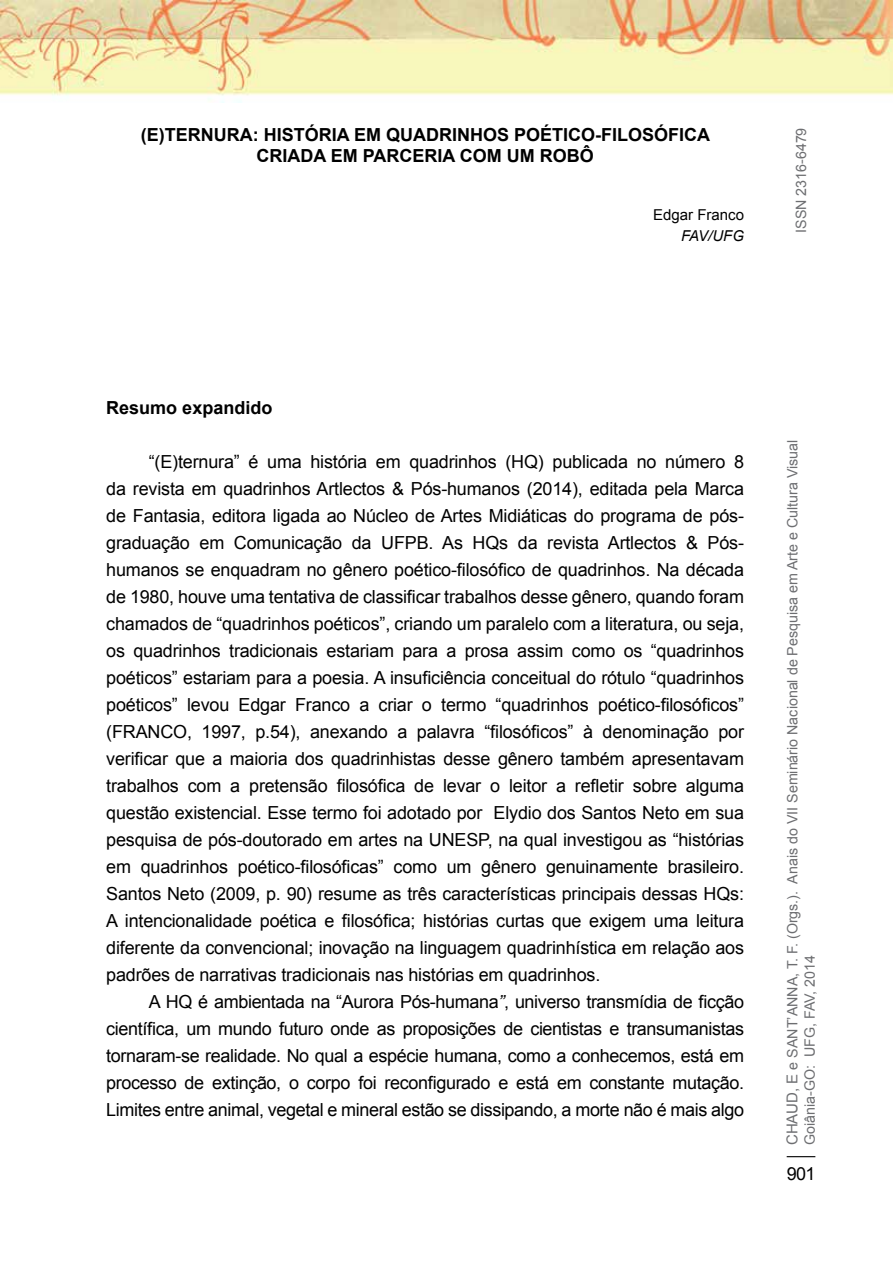
<style>
.page{position:relative;width:893px;height:1263px;background:#fff}
.page>*{position:absolute;margin:0;border:0;box-sizing:border-box;transform-origin:0 0}
.t1{font:18px/27px "Arial";letter-spacing:-.02em;color:#000;text-align:justify}
.t2{font:700 18px/21.6px "Arial";color:#000;text-align:center}
.t3{font:15px "Arial";color:#000}
.t4{font:italic 15px "Arial";letter-spacing:-.03em;color:#000}
.t5{font:14.25px/17.1px "Arial";color:#6d6e71}
.s1{font-style:italic}
.s2{font-size:15px}
</style>
<div class="page">
<svg style="left:787px;top:1156px;width:28px;height:1px"></svg>
<img style="left:0;top:0;width:893px;height:102px">
<p class="t2" style="left:141px;top:124px;width:571px">(E)TERNURA: HISTÓRIA EM QUADRINHOS POÉTICO-FILOSÓFICA<br>CRIADA EM PARCERIA COM UM ROBÔ</p>
<p class="t3" style="left:653px;top:205px;width:92px">Edgar Franco</p>
<p class="t4" style="left:681px;top:226px;width:65px">FAV/UFG</p>
<p class="t5" style="left:793px;top:233px;width:107px;rotate:-90deg">ISSN 2316-6479</p>
<p class="t2" style="left:106px;top:398px;width:168px">Resumo expandido</p>
<p class="t1" style="left:106px;top:449px;width:639px;text-indent:43px">“(E)ternura” é uma história em quadrinhos (HQ) publicada no número 8 da revista em quadrinhos Artlectos &amp; Pós-humanos (2014), editada pela Marca de Fantasia, editora ligada ao Núcleo de Artes Midiáticas do programa de pós&shy;graduação em Comunicação da UFPB. As HQs da revista Artlectos &amp; Pós&shy;humanos se enquadram no gênero poético-filosófico de quadrinhos. Na década de 1980, houve uma tentativa de classificar trabalhos desse gênero, quando foram chamados de “quadrinhos poéticos”, criando um paralelo com a literatura, ou seja, os quadrinhos tradicionais estariam para a prosa assim como os “quadrinhos poéticos” estariam para a poesia. A insuficiência conceitual do rótulo “quadrinhos poéticos” levou Edgar Franco a criar o termo “quadrinhos poético-filosóficos” (FRANCO, 1997, p.54), anexando a palavra “filosóficos” à denominação por verificar que a maioria dos quadrinhistas desse gênero também apresentavam trabalhos com a pretensão filosófica de levar o leitor a refletir sobre alguma questão existencial. Esse termo foi adotado por Elydio dos Santos Neto em sua pesquisa de pós-doutorado em artes na UNESP, na qual investigou as “histórias em quadrinhos poético-filosóficas” como um gênero genuinamente brasileiro.<br>Santos Neto (2009, p. 90) resume as três características principais dessas HQs:<br>A intencionalidade poética e filosófica; histórias curtas que exigem uma leitura diferente da convencional; inovação na linguagem quadrinhística em relação aos padrões de narrativas tradicionais nas histórias em quadrinhos.</p>
<p class="t1" style="left:106px;top:989px;width:639px;text-indent:43px">A HQ é ambientada na “Aurora Pós-humana<span class="s1">”</span>, universo transmídia de ficção científica, um mundo futuro onde as proposições de cientistas e transumanistas tornaram-se realidade. No qual a espécie humana, como a conhecemos, está em processo de extinção, o corpo foi reconfigurado e está em constante mutação.<br>Limites entre animal, vegetal e mineral estão se dissipando, a morte não é mais algo</p>
<p class="t5" style="left:784px;top:1145px;width:707px;rotate:-90deg"><span class="s2">Chaud, E</span> e Sant’Anna, T. F. (Orgs.). Anais do VII Seminário Nacional de Pesquisa em Arte e Cultura Visual<br>Goiânia-GO: U FG, FAV, 2014</p>
<p class="t1" style="left:787px;top:1160px;width:30px">901</p>
</div>
